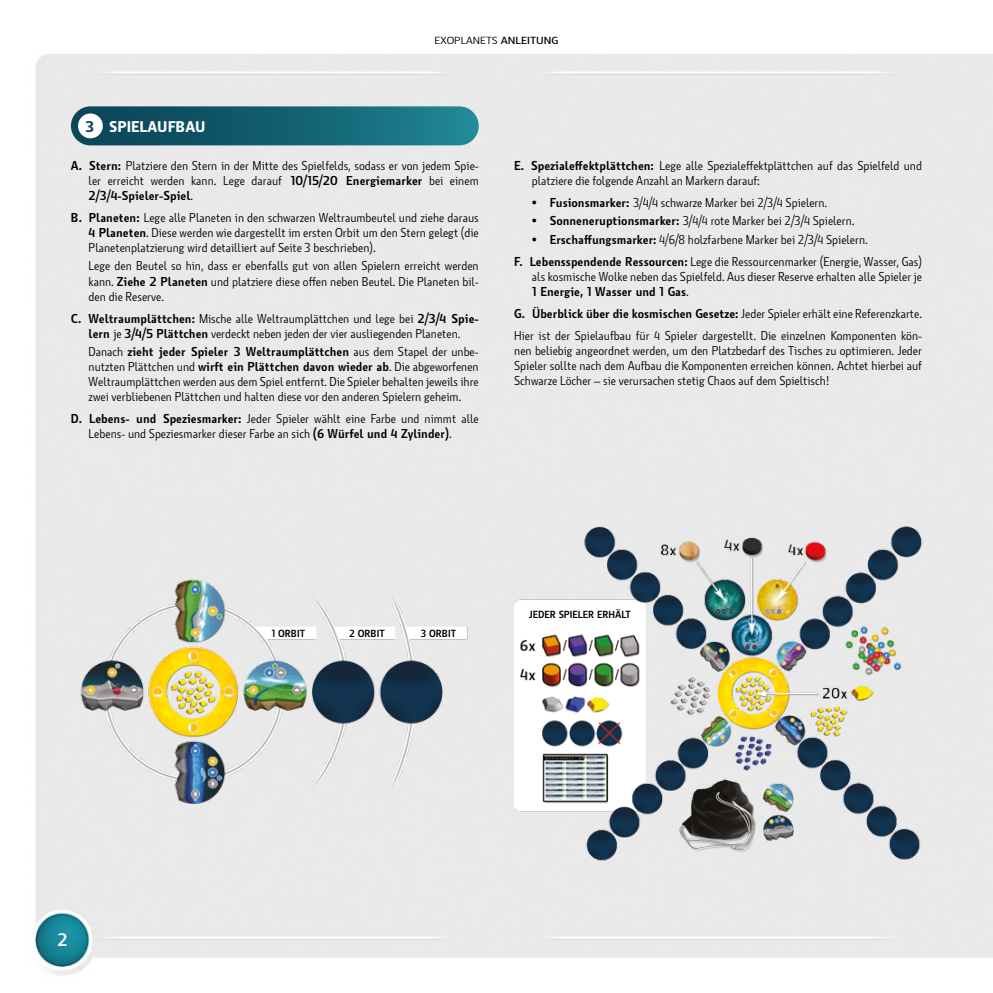
<style>
.page{position:relative;width:993px;height:993px;background:#fff}
.page>*{position:absolute;margin:0;border:0;box-sizing:border-box;transform-origin:0 0}
.t1{font:700 17.5px "Botanika";color:#fff}
.t2{font:800 15px "Botanika";color:#fff}
.t3{font:12.5px/15px "Botanika Lite";color:#000;text-align:justify}
.t4{font:700 12.5px/22.1px "Botanika";color:#000}
.t5{font:700 10px "Botanika";color:#000}
.t6{font:10px "Botanika Lite";color:#000;scale:1.2 1}
.s1{color:#0b485a}
.s2{font-family:"Botanika";font-weight:600}
.s3{font-family:"Botanika";font-weight:700}
.s4{font-family:"Botanika Lite";font-weight:400}
</style>
<div class="page">
<div style="left:35px;top:54px;width:957px;height:922px;background:#e9e9e9"></div>
<div style="left:71px;top:106px;width:407px;height:39px;background:linear-gradient(to right,#094052,#1f8392);border-radius:19px"></div>
<div style="left:78px;top:113px;width:25px;height:25px;background:#fff;border-radius:50%"></div>
<img style="left:71px;top:579px;width:407px;height:224px">
<img style="left:514px;top:500px;width:407px;height:382px">
<p class="t2" style="left:85px;top:117px;width:122px"><span class="s1">3</span> SPIELAUFBAU</p>
<p class="t6" style="left:434px;top:35px;width:105px">EXOPLANETS <span class="s2">ANLEITUNG</span></p>
<p class="t3" style="left:71px;top:158px;width:409px;text-align:right"><span class="s3">A. Stern:</span> Platziere den Stern in der Mitte des Spielfelds, sodass er von jedem Spie&shy;ler erreicht werden kann. Lege darauf <span class="s3">10/15/20 Energiemarker</span> bei einem</p>
<p class="t4" style="left:89px;top:184px;width:106px">2/3/4-Spieler-Spiel<span class="s4">.</span></p>
<p class="t3" style="left:89px;top:210px;width:391px;text-indent:-18px"><span class="s3">B. Planeten:</span> Lege alle Planeten in den schwarzen Weltraumbeutel und ziehe daraus <span class="s3">4 Planeten</span>. Diese werden wie dargestellt im ersten Orbit um den Stern gelegt (die Planetenplatzierung wird detailliert auf Seite 3 beschrieben).</p>
<p class="t3" style="left:89px;top:259px;width:391px">Lege den Beutel so hin, dass er ebenfalls gut von allen Spielern erreicht werden kann. <span class="s3">Ziehe 2 Planeten</span> und platziere diese offen neben Beutel. Die Planeten bil&shy;den die Reserve.</p>
<p class="t3" style="left:71px;top:311px;width:409px;text-align:center"><span class="s3">C. Weltraumplättchen:</span> Mische alle Weltraumplättchen und lege bei <span class="s3">2/3/4 Spie&shy;lern</span> je <span class="s3">3/4/5 Plättchen</span> verdeckt neben jeden der vier ausliegenden Planeten.</p>
<p class="t4" style="left:89px;top:340px;width:391px"><span class="s4">Danach</span> zieht jeder Spieler 3 Weltraumplättchen <span class="s4">aus dem Stapel der unbe-</span></p>
<p class="t3" style="left:89px;top:359px;width:391px">nutzten Plättchen und <span class="s3">wirft ein Plättchen davon wieder ab</span>. Die abgeworfenen Weltraumplättchen werden aus dem Spiel entfernt. Die Spieler behalten jeweils ihre zwei verbliebenen Plättchen und halten diese vor den anderen Spielern geheim.</p>
<p class="t3" style="left:89px;top:411px;width:391px;text-indent:-18px"><span class="s3">D. Lebens- und Speziesmarker:</span> Jeder Spieler wählt eine Farbe und nimmt alle<br>Lebens- und Speziesmarker dieser Farbe an sich <span class="s3">(6 Würfel und 4 Zylinder)</span>.</p>
<p class="t3" style="left:532px;top:158px;width:391px;text-indent:-18px"><span class="s3">E. Spezialeffektplättchen:</span> Lege alle Spezialeffektplättchen auf das Spielfeld und platziere die folgende Anzahl an Markern darauf:</p>
<p class="t3" style="left:532px;top:195px;width:297px"><span class="s3">• Fusionsmarker:</span> 3/4/4 schwarze Marker bei 2/3/4 Spielern.</p>
<p class="t3" style="left:532px;top:214px;width:324px"><span class="s3">• Sonneneruptionsmarker:</span> 3/4/4 rote Marker bei 2/3/4 Spielern.</p>
<p class="t3" style="left:514px;top:228px;width:409px;line-height:22.1px;text-indent:18px"><span class="s3">• Erschaffungsmarker:</span> 4/6/8 holzfarbene Marker bei 2/3/4 Spielern.<br><span class="s3">F. Lebensspendende Ressourcen:</span> Lege die Ressourcenmarker (Energie, Wasser, Gas)</p>
<p class="t3" style="left:531px;top:269px;width:391px">als kosmische Wolke neben das Spielfeld. Aus dieser Reserve erhalten alle Spieler je</p>
<p class="t4" style="left:514px;top:280px;width:409px;text-indent:18px">1 Energie, 1 Wasser und 1 Gas<span class="s4">.<br></span>G. Überblick über die kosmischen Gesetze: <span class="s4">Jeder Spieler erhält eine Referenzkarte.</span></p>
<p class="t3" style="left:514px;top:328px;width:409px">Hier ist der Spielaufbau für 4 Spieler dargestellt. Die einzelnen Komponenten kön&shy;nen beliebig angeordnet werden, um den Platzbedarf des Tisches zu optimieren. Jeder Spieler sollte nach dem Aufbau die Komponenten erreichen können. Achtet hierbei auf Schwarze Löcher – sie verursachen stetig Chaos auf dem Spieltisch!</p>
<p class="t5" style="left:271px;top:627px;width:35px">1 ORBIT</p>
<p class="t5" style="left:349px;top:627px;width:37px">2 ORBIT</p>
<p class="t5" style="left:420px;top:627px;width:37px">3 ORBIT</p>
<p class="t5" style="left:528px;top:608px;width:104px">JEDER SPIELER ERHÄLT</p>
<h1 class="t1" style="left:57px;top:928px;width:12px">2</h1>
</div>
